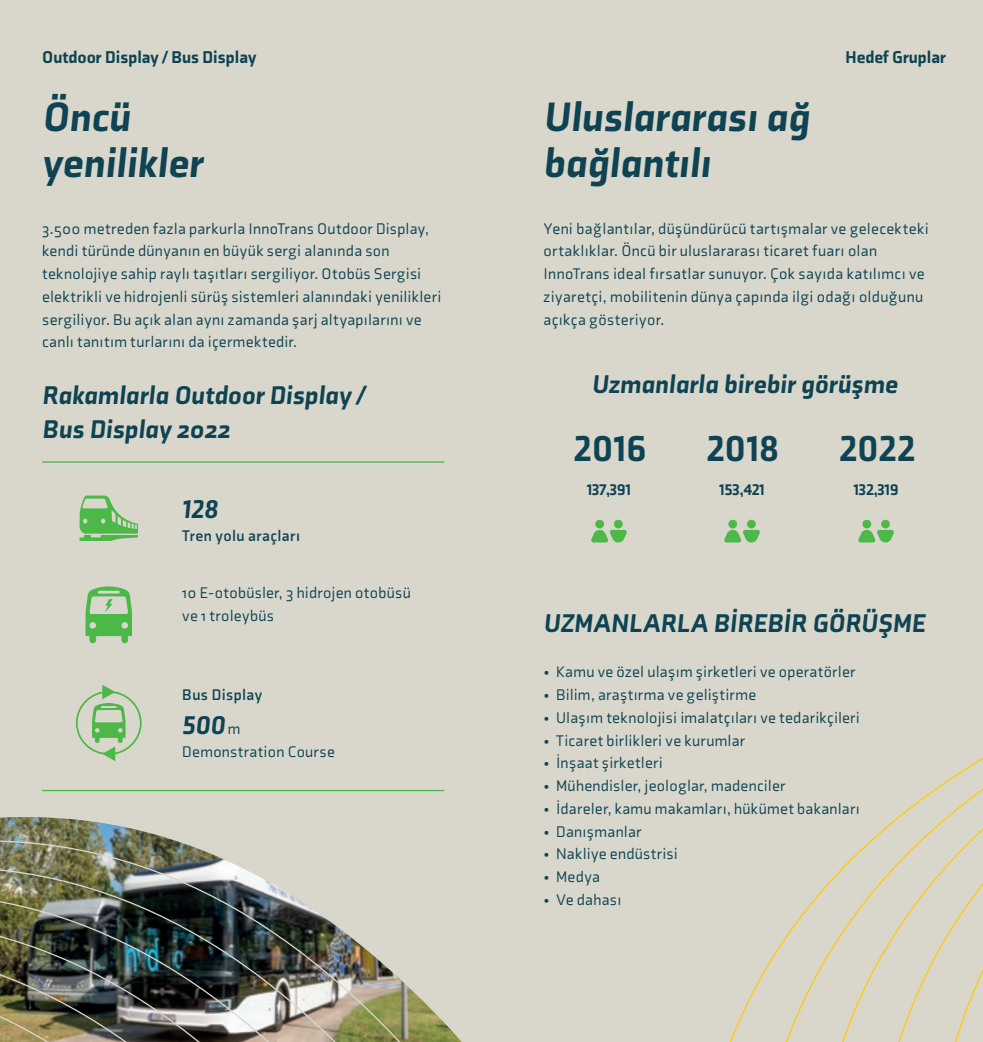
<style>
.page{position:relative;width:983px;height:1042px;background:#fff}
.page>*{position:absolute;margin:0;border:0;box-sizing:border-box;transform-origin:0 0}
.t1{font:italic 900 42px/45.5px "Axia";color:#0e4354}
.t2{font:900 36.75px "Axia";letter-spacing:.015em;color:#0e4354}
.t3{font:italic 900 26.25px/34.1px "Axia";letter-spacing:.005em;color:#0e4354}
.t4{font:900 17.5px "Axia";color:#0e4354}
.t5{font:15.75px/22.8px "Axia";letter-spacing:.02em;color:#0e4354}
.t6{font:700 15.75px "Axia";letter-spacing:.03em;color:#0e4354}
.t7{font:900 15.75px "Axia";color:#0e4354}
</style>
<div class="page">
<div style="left:0;top:0;width:511px;height:1042px;background:#d9d7cb"></div>
<div style="left:476px;top:0;width:506px;height:1042px;background:#d9d7cb"></div>
<svg style="left:725px;top:519px;width:257px;height:523px"></svg>
<img style="left:0;top:714px;width:462px;height:328px">
<div style="left:76px;top:691px;width:66px;height:64px;border:2px solid #4cb848;border-radius:50%"></div>
<svg style="left:92px;top:685px;width:33px;height:76px"></svg>
<svg style="left:85px;top:586px;width:47px;height:58px"></svg>
<svg style="left:79px;top:495px;width:59px;height:46px"></svg>
<hr style="left:42px;top:461px;width:402px;height:2px;background:#4cb848">
<hr style="left:42px;top:790px;width:402px;height:1px;background:#4cb848">
<div style="left:595px;top:520px;width:9px;height:8px;background:#4cb848;border-radius:50%"></div>
<svg style="left:591px;top:530px;width:36px;height:12px"></svg>
<div style="left:613px;top:520px;width:9px;height:8px;background:#4cb848;border-radius:50%"></div>
<div style="left:728px;top:520px;width:9px;height:8px;background:#4cb848;border-radius:50%"></div>
<svg style="left:724px;top:530px;width:36px;height:12px"></svg>
<div style="left:746px;top:520px;width:9px;height:8px;background:#4cb848;border-radius:50%"></div>
<div style="left:862px;top:520px;width:9px;height:8px;background:#4cb848;border-radius:50%"></div>
<svg style="left:857px;top:530px;width:37px;height:12px"></svg>
<svg style="left:880px;top:520px;width:9px;height:8px"></svg>
<p class="t4" style="left:42px;top:46px;width:215px">Outdoor Display / Bus Display</p>
<h1 class="t1" style="left:42px;top:94px;width:162px">Öncü yenilikler</h1>
<p class="t5" style="left:42px;top:217px;width:400px">3.500 metreden fazla parkurla InnoTrans Outdoor Display, kendi türünde dünyanın en büyük sergi alanında son teknolojiye sahip raylı taşıtları sergiliyor. Otobüs Sergisi elektrikli ve hidrojenli sürüş sistemleri alanındaki yenilikleri sergiliyor. Bu açık alan aynı zamanda şarj altyapılarını ve canlı tanıtım turlarını da içermektedir.</p>
<h3 class="t3" style="left:42px;top:378px;width:324px">Rakamlarla Outdoor Display /<br>Bus Display 2022</h3>
<h3 class="t3" style="left:182px;top:492px;width:37px">128</h3>
<p class="t6" style="left:182px;top:526px;width:119px">Tren yolu araçları</p>
<p class="t5" style="left:182px;top:581px;width:230px">10 E-otobüsler, 3 hidrojen otobüsü ve 1 troleybüs</p>
<p class="t6" style="left:182px;top:685px;width:81px">Bus Display</p>
<h3 class="t3" style="left:182px;top:708px;width:44px">500</h3>
<p class="t5" style="left:182px;top:740px;width:154px">Demonstration Course</p>
<p class="t5" style="left:228px;top:717px;width:14px">m</p>
<h1 class="t1" style="left:543px;top:94px;width:267px">Uluslararası ağ bağlantılı</h1>
<p class="t4" style="left:845px;top:46px;width:102px">Hedef Gruplar</p>
<p class="t5" style="left:543px;top:217px;width:386px">Yeni bağlantılar, düşündürücü tartışmalar ve gelecekteki ortaklıklar. Öncü bir uluslararası ticaret fuarı olan InnoTrans ideal fırsatlar sunuyor. Çok sayıda katılımcı ve ziyaretçi, mobilitenin dünya çapında ilgi odağı olduğunu açıkça gösteriyor.</p>
<h3 class="t3" style="left:591px;top:367px;width:307px">Uzmanlarla birebir görüşme</h3>
<h2 class="t2" style="left:574px;top:426px;width:73px">2016</h2>
<h2 class="t2" style="left:707px;top:426px;width:74px">2018</h2>
<h2 class="t2" style="left:839px;top:426px;width:77px">2022</h2>
<p class="t7" style="left:587px;top:480px;width:45px">137,391</p>
<p class="t7" style="left:719px;top:480px;width:46px">153,421</p>
<p class="t7" style="left:853px;top:480px;width:46px">132,319</p>
<h3 class="t3" style="left:543px;top:605px;width:383px">UZMANLARLA BİREBİR GÖRÜŞME</h3>
<p class="t5" style="left:543px;top:660px;width:313px">• Kamu ve özel ulaşım şirketleri ve operatörler</p>
<p class="t5" style="left:543px;top:683px;width:214px">• Bilim, araştırma ve geliştirme</p>
<p class="t5" style="left:543px;top:706px;width:318px">• Ulaşım teknolojisi imalatçıları ve tedarikçileri</p>
<p class="t5" style="left:543px;top:729px;width:203px">• Ticaret birlikleri ve kurumlar</p>
<p class="t5" style="left:543px;top:751px;width:121px">• İnşaat şirketleri</p>
<p class="t5" style="left:543px;top:774px;width:243px">• Mühendisler, jeologlar, madenciler</p>
<p class="t5" style="left:543px;top:797px;width:317px">• İdareler, kamu makamları, hükümet bakanları</p>
<p class="t5" style="left:543px;top:820px;width:99px">• Danışmanlar</p>
<p class="t5" style="left:543px;top:842px;width:136px">• Nakliye endüstrisi</p>
<p class="t5" style="left:543px;top:865px;width:58px">• Medya</p>
<p class="t5" style="left:543px;top:888px;width:79px">• Ve dahası</p>
</div>
